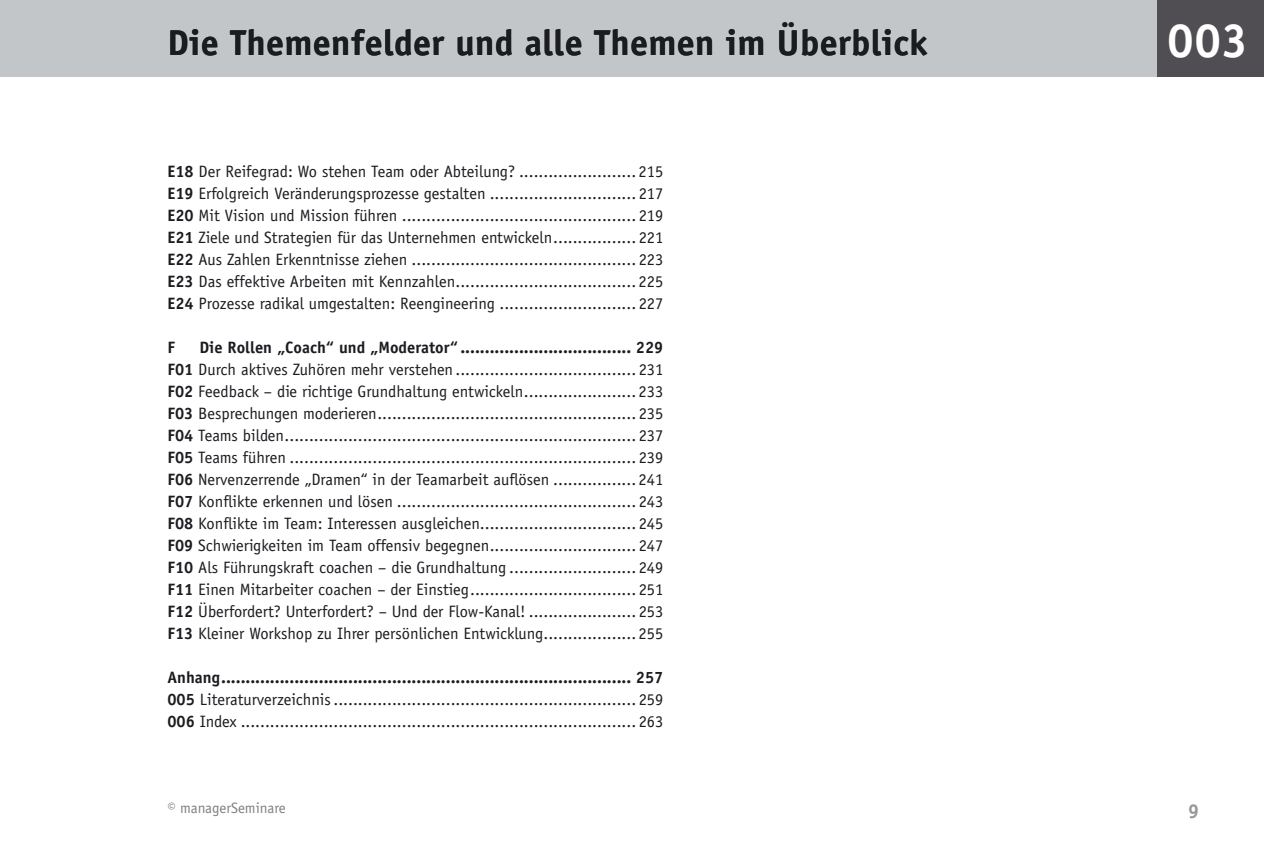
<style>
.page{position:relative;width:1264px;height:852px;background:#fff}
.page>*{position:absolute;margin:0;border:0;box-sizing:border-box;transform-origin:0 0}
.t1{font:700 48px "Officina Sans";color:#fff}
.t2{font:700 36px "Officina Sans";letter-spacing:.01em;color:#1b1c20}
.t3{font:700 20px "Officina Sans";color:#98989c}
.t4{font:16.4px/22px "Officina Sans";color:#1b1c20;text-align:justify}
.t5{font:700 16.4px "Officina Sans";color:#1b1c20}
.t6{font:15px "Officina Sans";color:#818084}
.s1{font-weight:700}
</style>
<div class="page">
<div style="left:0;top:0;width:1264px;height:77px;background:#c3c6c8"></div>
<div style="left:1158px;top:0;width:106px;height:77px;background:#504e53"></div>
<h2 class="t2" style="left:167px;top:29px;width:762px">Die Themenfelder und alle Themen im Überblick</h2>
<h1 class="t1" style="left:1167px;top:22px;width:83px">003</h1>
<p class="t4" style="left:167px;top:162px;width:498px"><span class="s1">E18</span> Der Reifegrad: Wo stehen Team oder Abteilung? ........................215<br><span class="s1">E19</span> Erfolgreich Veränderungsprozesse gestalten ..............................217<br><span class="s1">E20</span> Mit Vision und Mission führen ................................................219<br><span class="s1">E21</span> Ziele und Strategien für das Unternehmen entwickeln .................221<br><span class="s1">E22</span> Aus Zahlen Erkenntnisse ziehen ..............................................223<br><span class="s1">E23</span> Das effektive Arbeiten mit Kennzahlen .....................................225<br><span class="s1">E24</span> Prozesse radikal umgestalten: Reengineering ............................227</p>
<p class="t5" style="left:167px;top:341px;width:9px">F</p>
<p class="t4" style="left:167px;top:338px;width:498px;text-indent:32px"><span class="s1">Die Rollen „Coach“ und „Moderator“ ................................... 229<br>F01</span> Durch aktives Zuhören mehr verstehen .....................................231<br><span class="s1">F02</span> Feedback – die richtige Grundhaltung entwickeln .......................233<br><span class="s1">F03</span> Besprechungen moderieren .....................................................235<br><span class="s1">F04</span> Teams bilden ........................................................................237<br><span class="s1">F05</span> Teams führen .......................................................................239<br><span class="s1">F06</span> Nervenzerrende „Dramen“ in der Teamarbeit auflösen .................241<br><span class="s1">F07</span> Konflikte erkennen und lösen .................................................243<br><span class="s1">F08</span> Konflikte im Team: Interessen ausgleichen................................245<br><span class="s1">F09</span> Schwierigkeiten im Team offensiv begegnen ..............................247<br><span class="s1">F10</span> Als Führungskraft coachen – die Grundhaltung ..........................249<br><span class="s1">F11</span> Einen Mitarbeiter coachen – der Einstieg ..................................251<br><span class="s1">F12</span> Überfordert? Unterfordert? – Und der Flow-Kanal! ......................253<br><span class="s1">F13</span> Kleiner Workshop zu Ihrer persönlichen Entwicklung ...................255</p>
<p class="t4" style="left:167px;top:668px;width:498px"><span class="s1">Anhang .................................................................................... 257<br>005</span> Literaturverzeichnis ..............................................................259<br><span class="s1">006</span> Index .................................................................................263</p>
<p class="t6" style="left:167px;top:803px;width:120px">© managerSeminare</p>
<p class="t3" style="left:1188px;top:803px;width:13px">9</p>
</div>
